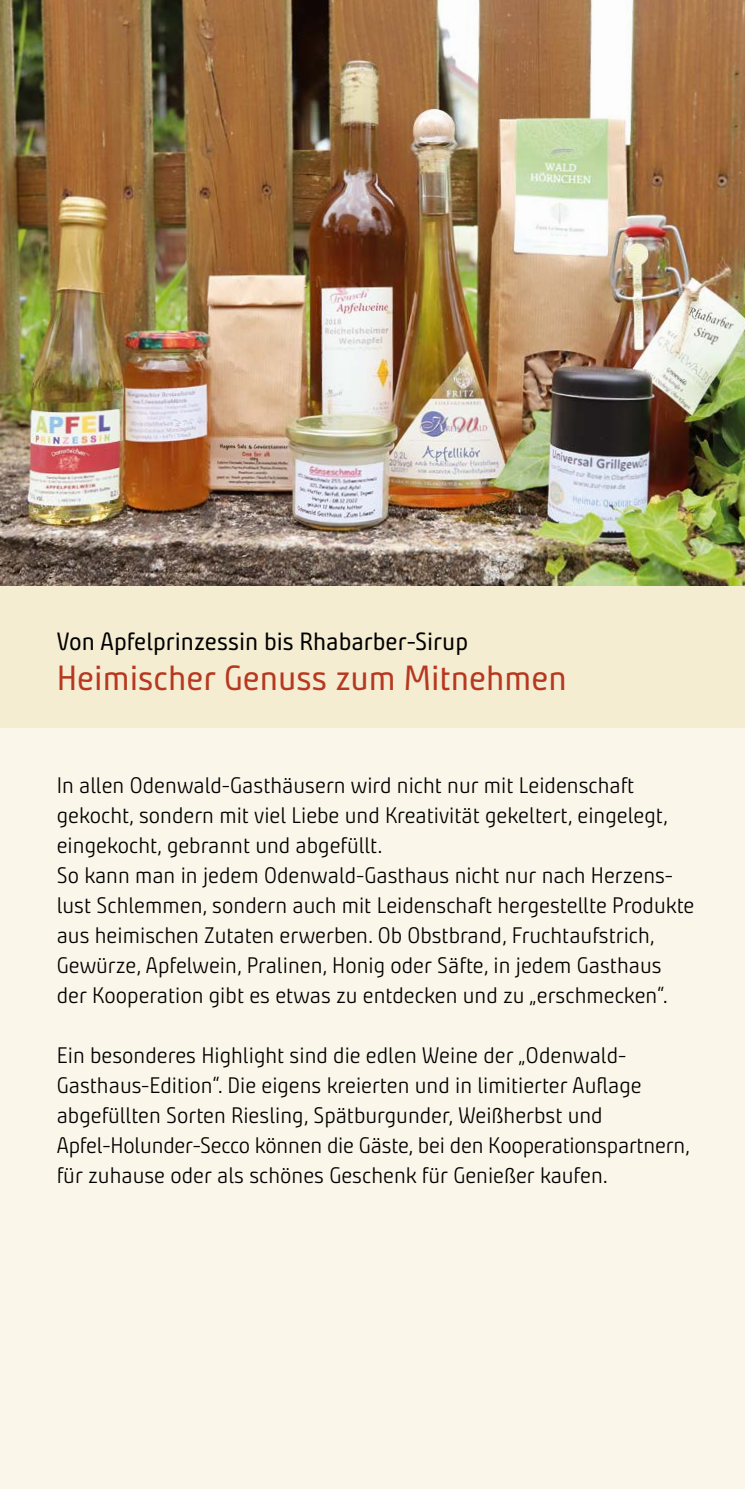
<style>
.page{position:relative;width:745px;height:1489px;background:#fff}
.page>*{position:absolute;margin:0;border:0;box-sizing:border-box;transform-origin:0 0}
.t1{font:35px "Bunday Clean";color:#b73820}
.t2{font:25px "Bunday Clean";color:#000}
.t3{font:22.5px/30px "Bunday Clean Se Ligh";color:#000}
</style>
<div class="page">
<div style="left:0;top:0;width:744px;height:1488px;background:#faf6e9"></div>
<img style="left:0;top:0;width:744px;height:585px">
<div style="left:0;top:585px;width:744px;height:142px;background:#f5edd2"></div>
<p class="t2" style="left:57px;top:625px;width:412px">Von Apfelprinzessin bis Rhabarber-Sirup</p>
<h1 class="t1" style="left:57px;top:655px;width:511px">Heimischer Genuss zum Mitnehmen</h1>
<p class="t3" style="left:57px;top:769px;width:638px">In allen Odenwald-Gasthäusern wird nicht nur mit Leidenschaft gekocht, sondern mit viel Liebe und Kreativität gekeltert, eingelegt, eingekocht, gebrannt und abgefüllt.<br>So kann man in jedem Odenwald-Gasthaus nicht nur nach Herzens&shy;lust Schlemmen, sondern auch mit Leidenschaft hergestellte Produkte aus heimischen Zutaten erwerben. Ob Obstbrand, Fruchtaufstrich, Gewürze, Apfelwein, Pralinen, Honig oder Säfte, in jedem Gasthaus der Kooperation gibt es etwas zu entdecken und zu „erschmecken“.</p>
<p class="t3" style="left:57px;top:1039px;width:634px">Ein besonderes Highlight sind die edlen Weine der „Odenwald-Gasthaus-Edition“. Die eigens kreierten und in limitierter Auflage abgefüllten Sorten Riesling, Spätburgunder, Weißherbst und Apfel-Holunder-Secco können die Gäste, bei den Kooperationspartnern, für zuhause oder als schönes Geschenk für Genießer kaufen.</p>
</div>
